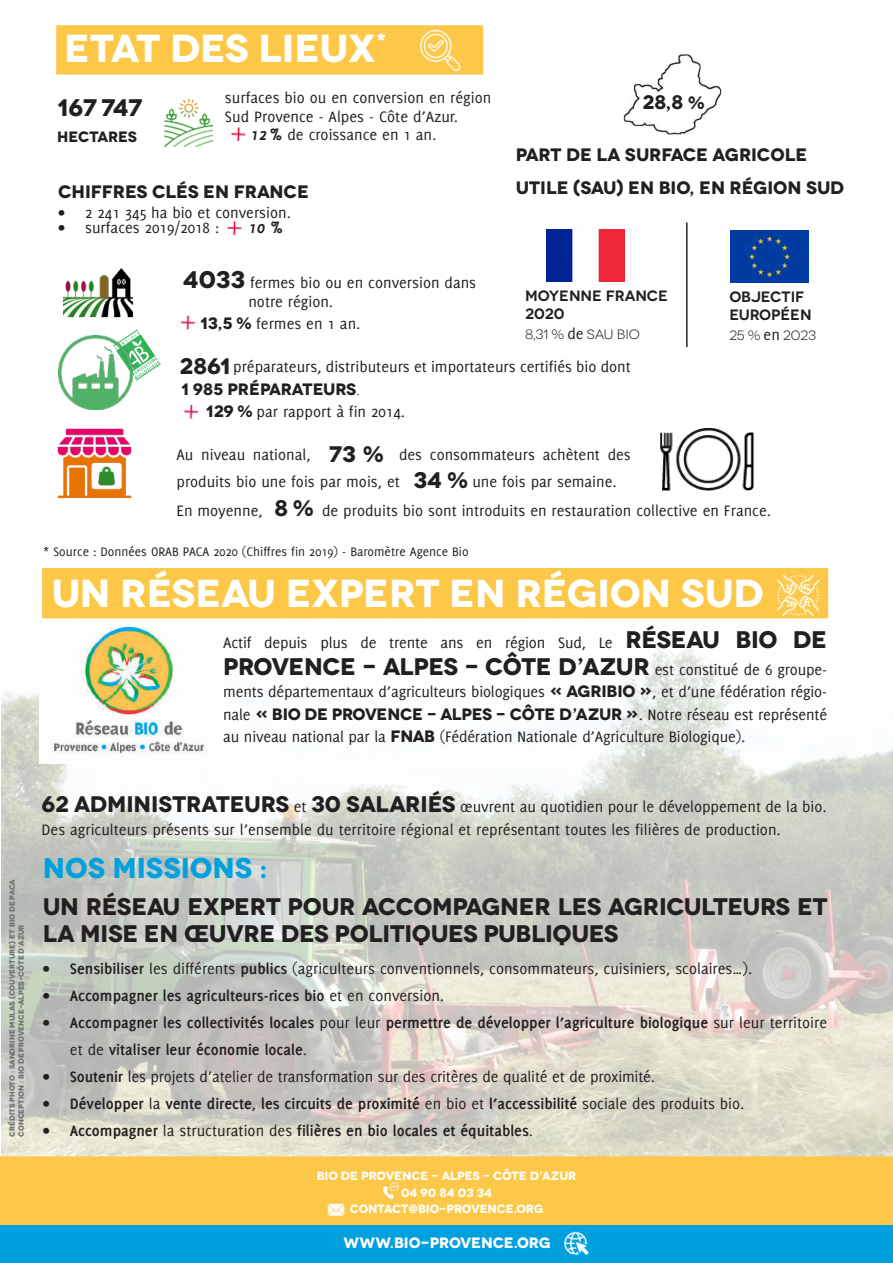
<style>
.page{position:relative;width:893px;height:1263px;background:#fff}
.page>*{position:absolute;margin:0;border:0;box-sizing:border-box;transform-origin:0 0}
.t1{font:700 39px "Novecentowide";letter-spacing:-.005em;color:#fff}
.t2{font:700 28.5px "Novecentowide";color:#00a0de}
.t3{font:700 24px/27px "Novecentowide";letter-spacing:-.015em;color:#231f20}
.t4{font:700 22.5px "Novecentowide";color:#231f20}
.t5{font:700 19.5px "Novecentowide";color:#231f20}
.t6{font:700 18px/33px "Novecentowide";color:#231f20}
.t7{font:italic 700 18px "Delicious";color:#231f20}
.t8{font:16.5px/19.8px "Delicious";color:#231f20}
.t9{font:700 16.5px/27px "Delicious";color:#231f20}
.t10{font:700 16.5px "Novecentowide";letter-spacing:-.02em;color:#231f20}
.t11{font:600 15px/18px "Novecentowide";letter-spacing:-.005em;color:#231f20}
.t12{font:700 15px "Novecentowide";letter-spacing:-.01em;color:#fff}
.t13{font:700 15px "Novecentowide";letter-spacing:-.02em;color:#231f20}
.t14{font:13.5px "Delicious";color:#231f20}
.t15{font:13.5px "Novecentowide";color:#231f20}
.t16{font:700 12px/16.5px "Novecentowide";letter-spacing:-.01em;color:#fff;text-align:center}
.t17{font:700 7.5px/9px "Novecentowide";letter-spacing:-.01em;color:#686d6f}
.s1{font-weight:700;font-style:italic;font-size:18px}
.s2{font-family:"Novecentowide";font-weight:700}
.s3{font-size:18px}
.s4{font-family:"Delicious";font-size:16.5px}
.s5{font-weight:400}
.s6{font-family:"Novecentowide";font-weight:700;font-size:24px}
.s7{font-family:"Delicious";font-weight:400;font-size:16.5px}
.s8{font-family:"Delicious";font-weight:400}
.s9{font-family:"Novecentowide";font-weight:700;font-size:22.5px}
.s10{font-weight:700}
</style>
<div class="page">
<img style="left:623px;top:54px;width:99px;height:81px">
<img style="left:1px;top:568px;width:892px;height:588px">
<div style="left:42px;top:568px;width:786px;height:50px;background:#fdc848"></div>
<img style="left:39px;top:627px;width:175px;height:137px">
<div style="left:56px;top:25px;width:427px;height:50px;background:#fdc848;border:2px solid #fdc848"></div>
<img style="left:547px;top:229px;width:78px;height:52px">
<img style="left:730px;top:230px;width:78px;height:52px">
<hr style="left:686px;top:223px;width:2px;height:124px;background:#231f20">
<img style="left:164px;top:98px;width:49px;height:49px">
<img style="left:63px;top:268px;width:70px;height:50px">
<img style="left:227px;top:220px;width:15px;height:16px">
<img style="left:57px;top:428px;width:75px;height:71px">
<svg style="left:127px;top:329px;width:34px;height:53px"></svg>
<img style="left:59px;top:336px;width:73px;height:73px">
<img style="left:231px;top:127px;width:15px;height:15px">
<img style="left:180px;top:315px;width:16px;height:15px">
<img style="left:184px;top:404px;width:15px;height:15px">
<div style="left:1px;top:1157px;width:891px;height:76px;background:#fdc848"></div>
<div style="left:0;top:1156px;width:893px;height:78px;border:2px solid #fdc848"></div>
<div style="left:0;top:1226px;width:893px;height:37px;background:#00a0de"></div>
<img style="left:564px;top:1231px;width:25px;height:24px">
<img style="left:383px;top:1182px;width:16px;height:17px">
<img style="left:327px;top:1203px;width:18px;height:13px">
<img style="left:416px;top:25px;width:48px;height:48px">
<img style="left:773px;top:569px;width:48px;height:48px">
<img style="left:661px;top:429px;width:93px;height:62px">
<p class="t17" style="left:8px;top:1137px;width:259px;rotate:-90deg">CRÉDITS PHOTO : SANDRINE MULAS (COUVERTURE) ET BIO DE PACA<br>CONCEPTION : BIO DE PROVENCE-ALPES-CÔTE D’AZUR</p>
<h1 class="t1" style="left:64px;top:24px;width:324px">ETAT DES LIEUX<sup>*</sup></h1>
<h3 class="t3" style="left:57px;top:94px;width:87px">167 747</h3>
<p class="t13" style="left:57px;top:127px;width:81px">HECTARES</p>
<p class="t8" style="left:225px;top:87px;width:268px">surfaces bio ou en conversion en région<br>Sud Provence - Alpes - Côte d’Azur.</p>
<p class="t8" style="left:251px;top:125px;width:187px"><span class="s1">12 %</span> de croissance en 1 an.</p>
<p class="t6" style="left:58px;top:175px;width:252px">CHIFFRES CLÉS EN FRANCE</p>
<p class="t8" style="left:58px;top:202px;width:234px">• 2 241 345 ha bio et conversion.</p>
<p class="t8" style="left:58px;top:217px;width:163px">• surfaces 2019/2018 :</p>
<p class="t7" style="left:249px;top:217px;width:36px">10 %</p>
<h3 class="t3" style="left:183px;top:266px;width:64px">4033</h3>
<p class="t8" style="left:248px;top:272px;width:229px">fermes bio ou en conversion dans notre région.</p>
<p class="t8" style="left:200px;top:313px;width:162px"><span class="s2">13,5 %</span> fermes en 1 an.</p>
<p class="t5" style="left:643px;top:90px;width:63px">28,8 <span class="s3">%</span></p>
<p class="t6" style="left:516px;top:138px;width:330px">PART DE LA SURFACE AGRICOLE<br>UTILE (SAU) EN BIO, EN RÉGION SUD</p>
<p class="t11" style="left:525px;top:287px;width:144px">MOYENNE FRANCE<br>2020</p>
<p class="t15" style="left:525px;top:326px;width:116px">8,31 % <span class="s4">de</span> SAU Bio</p>
<p class="t11" style="left:729px;top:288px;width:84px">OBJECTIF<br>EUROPÉEN</p>
<p class="t15" style="left:729px;top:327px;width:88px">25 % <span class="s4">en</span> 2023</p>
<h3 class="t4" style="left:180px;top:352px;width:52px">2861</h3>
<p class="t8" style="left:233px;top:357px;width:399px">préparateurs, distributeurs et importateurs certifiés bio dont</p>
<p class="t10" style="left:181px;top:379px;width:180px">1 985 PRÉPARATEURS<span class="s5">.</span></p>
<p class="t8" style="left:206px;top:402px;width:201px"><span class="s2">129 %</span> par rapport à fin 2014.</p>
<p class="t8" style="left:177px;top:445px;width:136px">Au niveau national,</p>
<h3 class="t4" style="left:329px;top:440px;width:56px">73 %</h3>
<p class="t8" style="left:177px;top:441px;width:456px;line-height:27px;text-indent:222px">des consommateurs achètent des produits bio une fois par mois, et</p>
<h3 class="t4" style="left:413px;top:466px;width:56px">34 %</h3>
<p class="t8" style="left:472px;top:472px;width:146px">une fois par semaine.</p>
<h3 class="t4" style="left:274px;top:494px;width:41px">8 %</h3>
<p class="t8" style="left:177px;top:501px;width:88px">En moyenne,</p>
<p class="t8" style="left:322px;top:501px;width:450px">de produits bio sont introduits en restauration collective en France.</p>
<p class="t14" style="left:44px;top:544px;width:427px">* Source : Données ORAB PACA 2020 (Chiffres fin 2019) - Baromètre Agence Bio</p>
<h1 class="t1" style="left:51px;top:568px;width:714px">UN RÉSEAU EXPERT EN RÉGION SUD</h1>
<p class="t8" style="left:223px;top:632px;width:605px">Actif depuis plus de trente ans en région Sud, Le <span class="s6">RÉSEAU BIO DE</span></p>
<h3 class="t3" style="left:223px;top:653px;width:605px">PROVENCE - ALPES - CÔTE D’AZUR <span class="s7">est constitué de 6 groupe-</span></h3>
<p class="t8" style="left:223px;top:682px;width:605px">ments départementaux d’agriculteurs biologiques <span class="s2">« AGRIBIO »</span>, et d’une fédération régio-</p>
<p class="t10" style="left:223px;top:704px;width:605px"><span class="s8">nale</span> « BIO DE PROVENCE - ALPES - CÔTE D’AZUR »<span class="s8">. Notre réseau est représenté</span></p>
<p class="t8" style="left:223px;top:727px;width:524px">au niveau national par la <span class="s2">FNAB</span> (Fédération Nationale d’Agriculture Biologique).</p>
<p class="t8" style="left:42px;top:795px;width:787px;line-height:22.5px"><span class="s9">62 ADMINISTRATEURS</span> et <span class="s9">30 SALARIÉS</span> œuvrent au quotidien pour le développement de la bio.<br>Des agriculteurs présents sur l’ensemble du territoire régional et représentant toutes les filières de production.</p>
<h2 class="t2" style="left:43px;top:850px;width:226px">NOS MISSIONS :</h2>
<h3 class="t3" style="left:43px;top:893px;width:786px">UN RÉSEAU EXPERT POUR ACCOMPAGNER LES AGRICULTEURS ET<br>LA MISE EN ŒUVRE DES POLITIQUES PUBLIQUES</h3>
<p class="t8" style="left:43px;top:958px;width:711px"><span class="s10">• Sensibiliser</span> les différents <span class="s10">publics</span> (agriculteurs conventionnels, consommateurs, cuisiniers, scolaires…).</p>
<p class="t9" style="left:43px;top:981px;width:403px">• Accompagner les agriculteurs-rices bio <span class="s5">et en conversion.</span></p>
<p class="t9" style="left:70px;top:1008px;width:759px;text-indent:-27px">• Accompagner les collectivités locales <span class="s5">pour leur</span> permettre de développer l’agriculture biologique <span class="s5">sur leur territoire et de</span> vitaliser leur économie locale<span class="s5">.</span></p>
<p class="t8" style="left:43px;top:1066px;width:614px"><span class="s10">• Soutenir</span> les projets d’atelier de transformation sur des critères de qualité et de proximité.</p>
<p class="t9" style="left:43px;top:1089px;width:703px">• Développer <span class="s5">la</span> vente directe<span class="s5">,</span> les circuits de proximité <span class="s5">en bio et</span> l’accessibilité <span class="s5">sociale des produits bio.</span></p>
<p class="t9" style="left:43px;top:1116px;width:492px">• Accompagner <span class="s5">la structuration des</span> filières en bio locales et équitables<span class="s5">.</span></p>
<p class="t16" style="left:317px;top:1168px;width:261px">BIO DE PROVENCE - ALPES - CÔTE D’AZUR<br>04 90 84 03 34<br>CONTACT@BIO-PROVENCE.ORG</p>
<p class="t12" style="left:343px;top:1234px;width:209px">WWW.BIO-PROVENCE.ORG</p>
</div>
